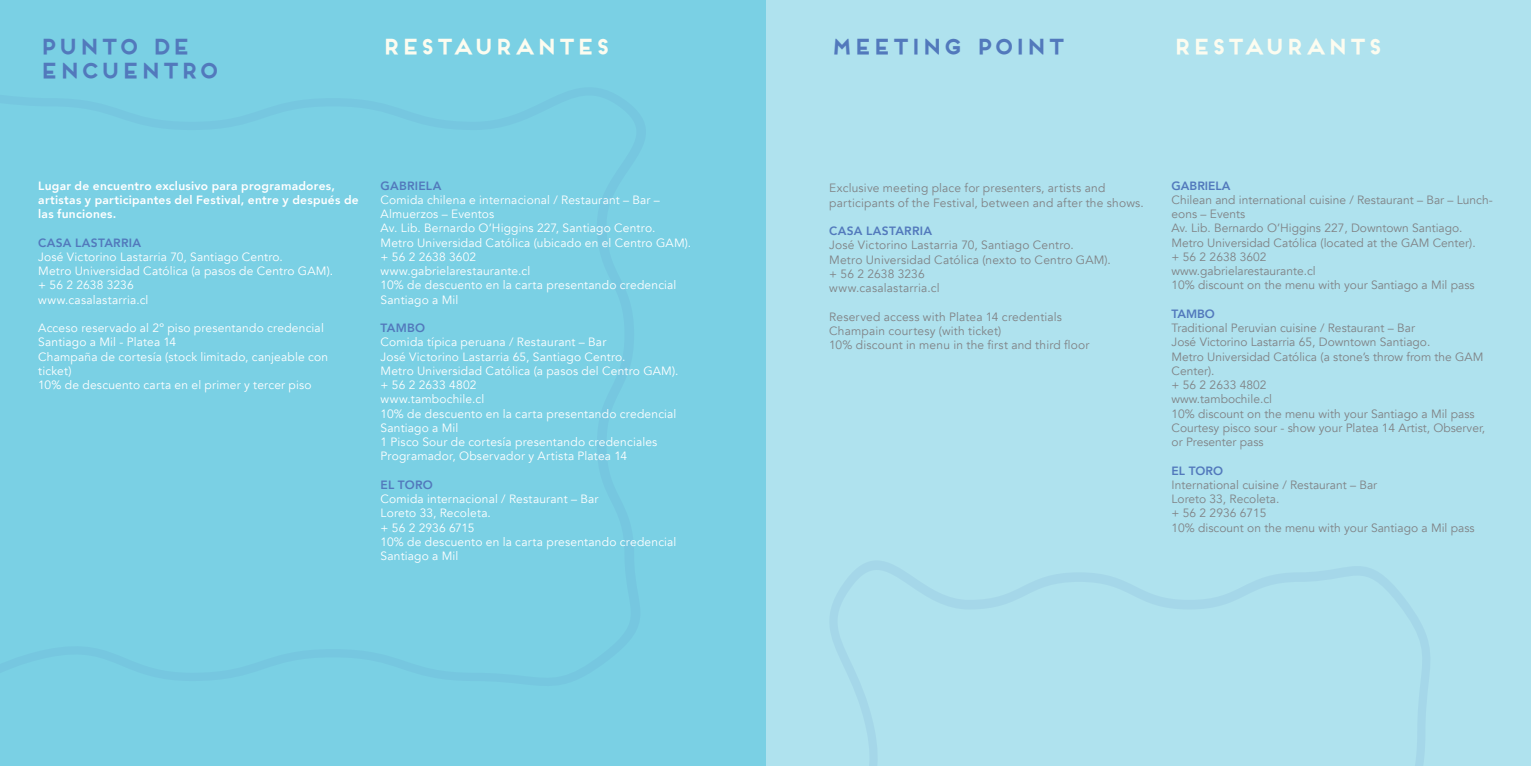
<style>
.page{position:relative;width:1531px;height:766px;background:#fff}
.page>*{position:absolute;margin:0;border:0;box-sizing:border-box;transform-origin:0 0}
.t1{font:700 21px/24px "Frontage";letter-spacing:-.06em;color:#5279bc}
.t2{font:700 21px "Frontage";letter-spacing:-.065em;color:#fcfcf0}
.t3{font:12px/14.2px "Avenir";color:#808285}
.t4{font:12px/14.2px "Avenir";letter-spacing:.015em;color:#fff}
.t5{font:800 12px/14.2px "Avenir";letter-spacing:.02em;color:#fff}
.t6{font:800 12px "Avenir";letter-spacing:.015em;color:#5279bc}
</style>
<div class="page">
<div style="left:0;top:0;width:765px;height:765px;background:#7ad0e4"></div>
<div style="left:765px;top:0;width:766px;height:765px;background:#afe2ee"></div>
<svg style="left:830px;top:561px;width:600px;height:204px"></svg>
<h1 class="t1" style="left:38px;top:34px;width:182px">PUNTO DE<br>ENCUENTRO</h1>
<h1 class="t2" style="left:381px;top:34px;width:231px">RESTAURANTES</h1>
<h1 class="t1" style="left:829px;top:34px;width:238px">MEETING POINT</h1>
<h1 class="t2" style="left:1171px;top:34px;width:212px">RESTAURANTS</h1>
<p class="t5" style="left:38px;top:177px;width:322px">Lugar de encuentro exclusivo para programadores, artistas y participantes del Festival, entre y después de las funciones.</p>
<p class="t6" style="left:38px;top:231px;width:104px">CASA LASTARRIA</p>
<p class="t4" style="left:38px;top:250px;width:296px">José Victorino Lastarria 70, Santiago Centro.<br>Metro Universidad Católica (a pasos de Centro GAM). + 56 2 2638 3236<br>www.casalastarria.cl</p>
<p class="t4" style="left:38px;top:321px;width:291px">Acceso reservado al 2º piso presentando credencial Santiago a Mil - Platea 14<br>Champaña de cortesía (stock limitado, canjeable con ticket)<br>10% de descuento carta en el primer y tercer piso</p>
<p class="t6" style="left:381px;top:174px;width:62px">GABRIELA</p>
<p class="t4" style="left:381px;top:193px;width:312px">Comida chilena e internacional / Restaurant – Bar – Almuerzos – Eventos<br>Av. Lib. Bernardo O’Higgins 227, Santiago Centro.<br>Metro Universidad Católica (ubicado en el Centro GAM). + 56 2 2638 3602<br>www.gabrielarestaurante.cl<br>10% de descuento en la carta presentando credencial Santiago a Mil</p>
<p class="t6" style="left:381px;top:317px;width:46px">TAMBO</p>
<p class="t4" style="left:381px;top:335px;width:299px">Comida típica peruana / Restaurant – Bar<br>José Victorino Lastarria 65, Santiago Centro.<br>Metro Universidad Católica (a pasos del Centro GAM). + 56 2 2633 4802<br>www.tambochile.cl<br>10% de descuento en la carta presentando credencial Santiago a Mil<br>1 Pisco Sour de cortesía presentando credenciales Programador, Observador y Artista Platea 14</p>
<p class="t6" style="left:381px;top:473px;width:54px">EL TORO</p>
<p class="t4" style="left:381px;top:492px;width:297px">Comida internacional / Restaurant – Bar<br>Loreto 33, Recoleta.<br>+ 56 2 2936 6715<br>10% de descuento en la carta presentando credencial<br>Santiago a Mil</p>
<p class="t3" style="left:829px;top:181px;width:316px">Exclusive meeting place for presenters, artists and participants of the Festival, between and after the shows.</p>
<p class="t6" style="left:829px;top:220px;width:104px">CASA LASTARRIA</p>
<p class="t3" style="left:829px;top:238px;width:283px">José Victorino Lastarria 70, Santiago Centro.<br>Metro Universidad Católica (nexto to Centro GAM). + 56 2 2638 3236<br>www.casalastarria.cl</p>
<p class="t3" style="left:829px;top:309px;width:262px">Reserved access with Platea 14 credentials<br>Champain courtesy (with ticket)<br>10% discount in menu in the first and third floor</p>
<p class="t6" style="left:1171px;top:174px;width:60px">GABRIELA</p>
<p class="t3" style="left:1171px;top:193px;width:322px">Chilean and international cuisine / Restaurant – Bar – Lunch&shy;eons – Events<br>Av. Lib. Bernardo O’Higgins 227, Downtown Santiago.<br>Metro Universidad Católica (located at the GAM Center).<br>+ 56 2 2638 3602<br>www.gabrielarestaurante.cl<br>10% discount on the menu with your Santiago a Mil pass</p>
<p class="t6" style="left:1171px;top:303px;width:45px">TAMBO</p>
<p class="t3" style="left:1171px;top:321px;width:315px">Traditional Peruvian cuisine / Restaurant – Bar<br>José Victorino Lastarria 65, Downtown Santiago.<br>Metro Universidad Católica (a stone’s throw from the GAM Center).<br>+ 56 2 2633 4802<br>www.tambochile.cl<br>10% discount on the menu with your Santiago a Mil pass Courtesy pisco sour - show your Platea 14 Artist, Observer, or Presenter pass</p>
<p class="t6" style="left:1171px;top:459px;width:53px">EL TORO</p>
<p class="t3" style="left:1171px;top:478px;width:304px">International cuisine / Restaurant – Bar<br>Loreto 33, Recoleta.<br>+ 56 2 2936 6715<br>10% discount on the menu with your Santiago a Mil pass</p>
</div>
